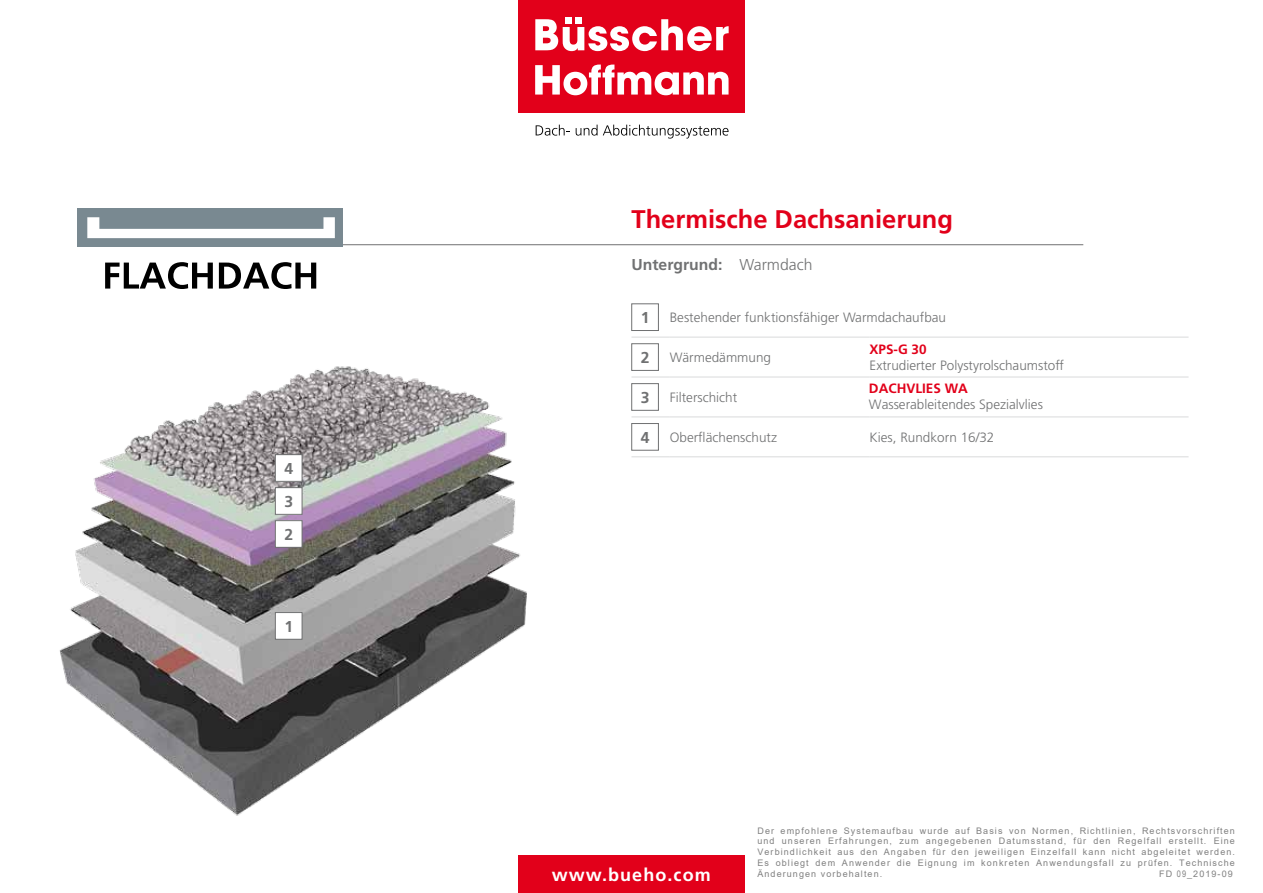
<style>
.page{position:relative;width:1263px;height:893px;background:#fff}
.page>*{position:absolute;margin:0;border:0;box-sizing:border-box;transform-origin:0 0}
.t1{font:700 25.5px "Frutiger";color:#e2001a}
.t2{font:700 18px "Frutiger";letter-spacing:.06em;color:#fff}
.t3{font:700 15.75px "Frutiger";color:#707172}
.t4{font:300 13.5px "Frutiger";color:#707172}
.t5{font:300 13.5px "Frutiger LT Pro";color:#707172}
.t6{font:700 13.5px "Frutiger LT Pro";color:#e2001a}
.t7{font:700 13.5px "Frutiger";color:#e2001a}
.t8{font:9px/10.8px "Arial";letter-spacing:.12em;color:#808080;text-align:justify}
.s1{font-weight:300}
.s2{font-style:inherit}
.s3{font-family:"Arial Narrow"}
</style>
<div class="page">
<hr style="left:342px;top:244px;width:741px;height:1px;background:#707172">
<div style="left:518px;top:855px;width:226px;height:38px;background:#e2001a"></div>
<div style="left:518px;top:0;width:227px;height:112px;background:#e2001a"></div>
<svg style="left:535px;top:18px;width:194px;height:33px"></svg>
<svg style="left:535px;top:65px;width:193px;height:30px"></svg>
<svg style="left:576px;top:125px;width:21px;height:11px"></svg>
<svg style="left:603px;top:125px;width:125px;height:14px"></svg>
<svg style="left:536px;top:125px;width:34px;height:11px"></svg>
<img style="left:59px;top:366px;width:468px;height:450px">
<div style="left:275px;top:613px;width:27px;height:26px;background:#fff"></div>
<div style="left:275px;top:612px;width:27px;height:27px;border:1px solid #707172"></div>
<div style="left:275px;top:521px;width:27px;height:26px;background:#fff"></div>
<div style="left:275px;top:520px;width:27px;height:28px;border:1px solid #707172"></div>
<div style="left:275px;top:488px;width:27px;height:26px;background:#fff"></div>
<div style="left:275px;top:487px;width:27px;height:28px;border:1px solid #707172"></div>
<div style="left:275px;top:455px;width:27px;height:26px;background:#fff"></div>
<div style="left:275px;top:454px;width:27px;height:28px;border:1px solid #707172"></div>
<hr style="left:631px;top:337px;width:39px;height:1px;background:#d9dadb">
<hr style="left:670px;top:337px;width:200px;height:1px;background:#d9dadb">
<hr style="left:870px;top:337px;width:318px;height:1px;background:#d9dadb">
<hr style="left:631px;top:377px;width:39px;height:1px;background:#d9dadb">
<hr style="left:670px;top:377px;width:200px;height:1px;background:#d9dadb">
<hr style="left:870px;top:377px;width:318px;height:1px;background:#d9dadb">
<hr style="left:631px;top:417px;width:39px;height:1px;background:#d9dadb">
<hr style="left:670px;top:417px;width:200px;height:1px;background:#d9dadb">
<hr style="left:870px;top:417px;width:318px;height:1px;background:#d9dadb">
<hr style="left:631px;top:457px;width:39px;height:1px;background:#d9dadb">
<hr style="left:670px;top:457px;width:200px;height:1px;background:#d9dadb">
<hr style="left:870px;top:457px;width:318px;height:1px;background:#d9dadb">
<div style="left:631px;top:304px;width:28px;height:27px;border:1px solid #707172"></div>
<div style="left:631px;top:343px;width:28px;height:28px;border:1px solid #707172"></div>
<div style="left:631px;top:383px;width:28px;height:28px;border:1px solid #707172"></div>
<div style="left:631px;top:423px;width:28px;height:27px;border:1px solid #707172"></div>
<div style="left:78px;top:208px;width:265px;height:39px;background:#798991"></div>
<svg style="left:105px;top:262px;width:211px;height:27px"></svg>
<svg style="left:87px;top:217px;width:248px;height:21px"></svg>
<h3 class="t3" style="left:284px;top:459px;width:10px">4</h3>
<h3 class="t3" style="left:284px;top:492px;width:10px">3</h3>
<h3 class="t3" style="left:284px;top:525px;width:10px">2</h3>
<h3 class="t3" style="left:284px;top:617px;width:10px">1</h3>
<h1 class="t1" style="left:631px;top:204px;width:323px">Thermische Dachsanierung</h1>
<h3 class="t3" style="left:631px;top:255px;width:182px">Untergrund: <span class="s1">Warmdach</span></h3>
<h3 class="t3" style="left:641px;top:309px;width:10px">1</h3>
<h3 class="t4" style="left:670px;top:310px;width:278px">Bestehender funktionsfähiger Warmdachaufbau</h3>
<h3 class="t3" style="left:641px;top:348px;width:10px">2</h3>
<h3 class="t4" style="left:670px;top:350px;width:103px">Wärmedämmung</h3>
<h3 class="t7" style="left:870px;top:342px;width:59px">XPS-G 30</h3>
<h3 class="t4" style="left:870px;top:358px;width:196px">Extrudierter Polystyrolschaumstoff</h3>
<h3 class="t6" style="left:869px;top:381px;width:101px">DACHVLIES WA</h3>
<h3 class="t5" style="left:869px;top:396px;width:175px">Wasserableitendes Spezialvlies</h3>
<h3 class="t3" style="left:641px;top:388px;width:10px">3</h3>
<h3 class="t4" style="left:670px;top:390px;width:69px">Filterschicht</h3>
<h3 class="t3" style="left:641px;top:428px;width:10px">4</h3>
<h3 class="t4" style="left:670px;top:430px;width:109px">Oberflächenschutz</h3>
<h3 class="t4" style="left:870px;top:430px;width:126px">Kies, Rundkorn 16/32</h3>
<h2 class="t2" style="left:552px;top:864px;width:160px">www.bueho.com</h2>
<p class="t8" style="left:757px;top:825px;width:479px">Der empfohlene Systemaufbau wurde auf Basis von Normen, Richtlinien, Rechtsvorschriften und unseren Erfahrungen, zum angegebenen Datumsstand, für den Regelfall erstellt. Eine Verbindlichkeit aus den Angaben für den jeweiligen Einzelfall kann nicht abgeleitet werden.<br>Es obliegt dem Anwender die Eignung im konkreten Anwendungsfall zu prüfen. Technische Änderungen vorbehalten.</p>
<p class="t8" style="left:1159px;top:868px;width:75px"><span class="s2">FD</span> <span class="s3">09</span>_2019-09</p>
</div>
